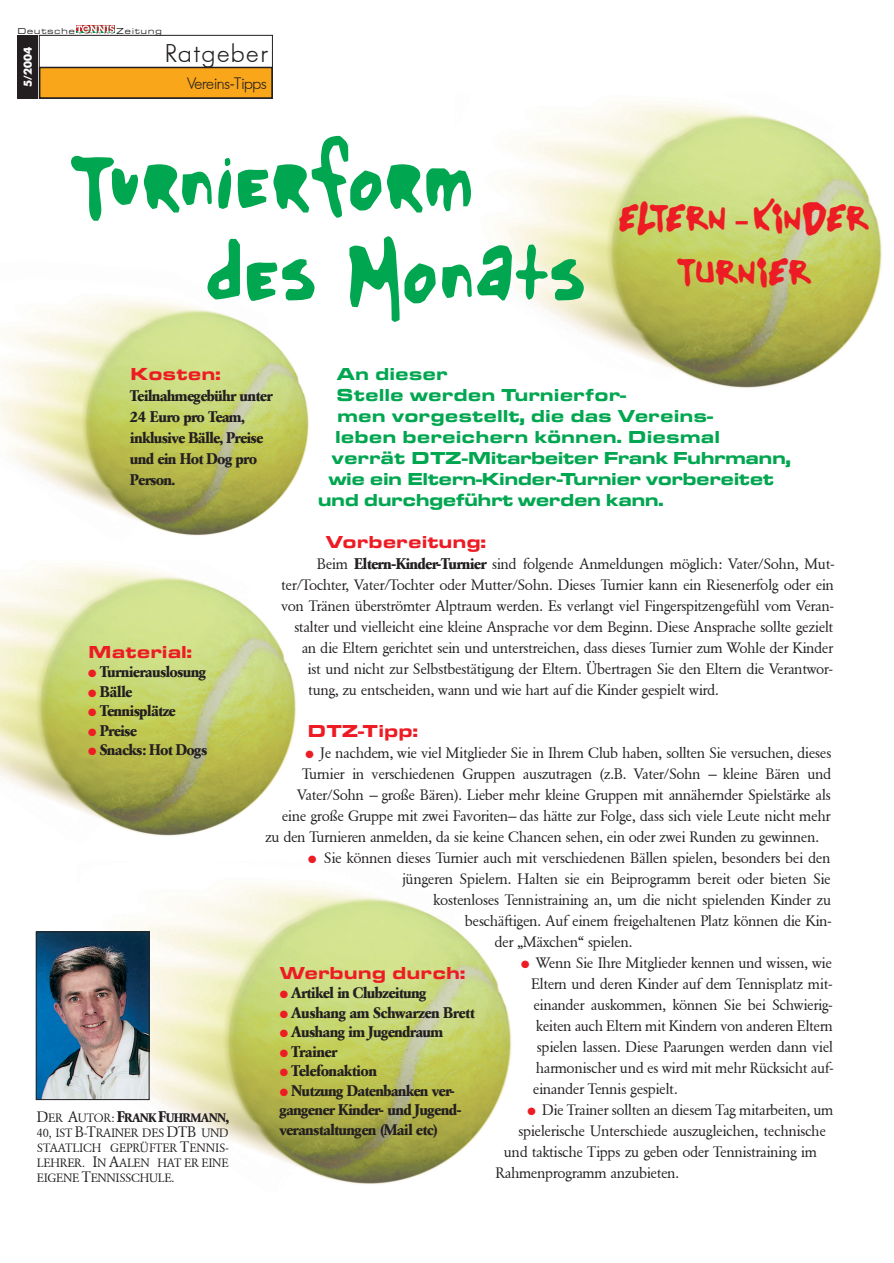
<style>
.page{position:relative;width:894px;height:1263px;background:#fff}
.page>*{position:absolute;margin:0;border:0;box-sizing:border-box;transform-origin:0 0}
.t1{font:90.9px/92.8px "Glue";letter-spacing:.025em;color:#00a650}
.t2{font:39px/54px "Glue";letter-spacing:.02em;color:#ed1c24;text-align:center}
.t3{font:25.5px "Fut Lig";letter-spacing:.095em;color:#231f20}
.t4{font:18px "Microgramma EF Bold Extend";letter-spacing:-.03em;color:#00a650}
.t5{font:18px "Microgramma EF Bold Extend";color:#00a650}
.t6{font:18px "Microgramma EF Bold Extend";color:#ed1c24}
.t7{font:16.5px "Fut Lig";color:#231f20}
.t8{font:15px "Gab Reg";letter-spacing:-.01em;color:#231f20}
.t9{font:15px/21px "Gab Bol";letter-spacing:-.01em;color:#231f20}
.t10{font:12px/15px "Gab Reg";color:#231f20;text-align:justify}
.t11{font:12px "Gab Bol";letter-spacing:-.01em;color:#231f20}
.t12{font:11.4px "Fut Bol";color:#fff}
.t13{font:9px "Microgramma EF Medium Extend";letter-spacing:.125em;color:#231f20}
.s1{font-family:"Hel Reg"}
.s2{font-family:"Gab Bol"}
.s3{color:#ed1c24}
.s4{font-family:"Gab Reg";font-size:15px}
.s5{font-family:"Gab Reg"}
.s6{font-size:15px}
</style>
<div class="page">
<div style="left:39px;top:35px;width:234px;height:64px;border:1px solid #231f20"></div>
<div style="left:40px;top:67px;width:232px;height:31px;background:#faa61a"></div>
<div style="left:39px;top:67px;width:234px;height:32px;border:2px solid #231f20"></div>
<div style="left:18px;top:35px;width:20px;height:64px;background:#231f20"></div>
<svg style="left:76px;top:25px;width:39px;height:9px"></svg>
<img style="left:500px;top:102px;width:382px;height:286px">
<img style="left:0;top:300px;width:309px;height:236px">
<img style="left:0;top:565px;width:296px;height:271px">
<img style="left:78px;top:886px;width:427px;height:298px">
<img style="left:38px;top:934px;width:110px;height:164px">
<div style="left:36px;top:932px;width:114px;height:168px;border:1px solid #231f20"></div>
<svg style="left:484px;top:1002px;width:28px;height:160px"></svg>
<p class="t13" style="left:18px;top:28px;width:59px">Deutsche</p>
<p class="t13" style="left:117px;top:28px;width:47px">Zeitung</p>
<p class="t12" style="left:21px;top:87px;width:42px;rotate:-90deg">5/2004</p>
<h3 class="t3" style="left:165px;top:37px;width:104px">Ratgeber</h3>
<p class="t7" style="left:188px;top:74px;width:81px">Vereins-Tipps</p>
<h1 class="t1" style="left:207px;top:148px;width:381px;text-indent:-135px">Turnierform des Monats</h1>
<h2 class="t2" style="left:620px;top:195px;width:251px">ELTERN <span class="s1">-</span> KINDER<br>TURNIER</h2>
<p class="t6" style="left:130px;top:368px;width:92px">Kosten:</p>
<p class="t9" style="left:130px;top:385px;width:144px">Teilnahmegebühr unter<br>24 Euro pro Team, inklusive Bälle, Preise und ein Hot Dog pro<br>Person.</p>
<p class="t5" style="left:337px;top:368px;width:112px">An dieser</p>
<p class="t5" style="left:337px;top:389px;width:291px">Stelle werden Turnierfor-</p>
<p class="t5" style="left:337px;top:410px;width:377px">men vorgestellt, die das Vereins-</p>
<p class="t5" style="left:335px;top:431px;width:386px">leben bereichern können. Diesmal</p>
<p class="t4" style="left:332px;top:452px;width:461px">verrät DTZ-Mitarbeiter Frank Fuhrmann,</p>
<p class="t4" style="left:328px;top:473px;width:447px">wie ein Eltern-Kinder-Turnier vorbereitet</p>
<p class="t4" style="left:318px;top:494px;width:347px">und durchgeführt werden kann.</p>
<p class="t6" style="left:326px;top:536px;width:161px">Vorbereitung:</p>
<p class="t8" style="left:317px;top:555px;width:519px">Beim <span class="s2">Eltern-Kinder-Turnier</span> sind folgende Anmeldungen möglich: Vater/Sohn, Mut-</p>
<p class="t8" style="left:281px;top:576px;width:554px">ter/Tochter, Vater/Tochter oder Mutter/Sohn. Dieses Turnier kann ein Riesenerfolg oder ein</p>
<p class="t8" style="left:281px;top:597px;width:554px">von Tränen überströmter Alptraum werden. Es verlangt viel Fingerspitzengefühl vom Veran-</p>
<p class="t8" style="left:294px;top:618px;width:541px">stalter und vielleicht eine kleine Ansprache vor dem Beginn. Diese Ansprache sollte gezielt</p>
<p class="t8" style="left:302px;top:639px;width:533px">an die Eltern gerichtet sein und unterstreichen, dass dieses Turnier zum Wohle der Kinder</p>
<p class="t8" style="left:308px;top:660px;width:527px">ist und nicht zur Selbstbestätigung der Eltern. Übertragen Sie den Eltern die Verantwor-</p>
<p class="t8" style="left:309px;top:681px;width:412px">tung, zu entscheiden, wann und wie hart auf die Kinder gespielt wird.</p>
<p class="t6" style="left:307px;top:725px;width:112px">DTZ-Tipp:</p>
<p class="t8" style="left:305px;top:744px;width:528px"><span class="s3">●</span> Je nachdem, wie viel Mitglieder Sie in Ihrem Club haben, sollten Sie versuchen, dieses</p>
<p class="t8" style="left:302px;top:765px;width:530px">Turnier in verschiedenen Gruppen auszutragen (z.B. Vater/Sohn – kleine Bären und</p>
<p class="t8" style="left:298px;top:786px;width:535px">Vater/Sohn – große Bären). Lieber mehr kleine Gruppen mit annähernder Spielstärke als</p>
<p class="t8" style="left:282px;top:807px;width:550px">eine große Gruppe mit zwei Favoriten– das hätte zur Folge, dass sich viele Leute nicht mehr</p>
<p class="t8" style="left:265px;top:828px;width:555px">zu den Turnieren anmelden, da sie keine Chancen sehen, ein oder zwei Runden zu gewinnen.</p>
<p class="t8" style="left:308px;top:849px;width:524px"><span class="s3">●</span> Sie können dieses Turnier auch mit verschiedenen Bällen spielen, besonders bei den</p>
<p class="t8" style="left:403px;top:870px;width:430px">jüngeren Spielern. Halten sie ein Beiprogramm bereit oder bieten Sie</p>
<p class="t8" style="left:434px;top:891px;width:399px">kostenloses Tennistraining an, um die nicht spielenden Kinder zu</p>
<p class="t8" style="left:465px;top:912px;width:368px">beschäftigen. Auf einem freigehaltenen Platz können die Kin-</p>
<p class="t8" style="left:495px;top:933px;width:139px">der „Mäxchen“ spielen.</p>
<p class="t8" style="left:521px;top:954px;width:313px"><span class="s3">●</span> Wenn Sie Ihre Mitglieder kennen und wissen, wie</p>
<p class="t8" style="left:531px;top:975px;width:302px">Eltern und deren Kinder auf dem Tennisplatz mit-</p>
<p class="t8" style="left:534px;top:996px;width:300px">einander auskommen, können Sie bei Schwierig-</p>
<p class="t8" style="left:536px;top:1017px;width:298px">keiten auch Eltern mit Kindern von anderen Eltern</p>
<p class="t8" style="left:537px;top:1038px;width:298px">spielen lassen. Diese Paarungen werden dann viel</p>
<p class="t8" style="left:536px;top:1059px;width:299px">harmonischer und es wird mit mehr Rücksicht auf-</p>
<p class="t8" style="left:533px;top:1080px;width:146px">einander Tennis gespielt.</p>
<p class="t8" style="left:528px;top:1101px;width:307px"><span class="s3">●</span> Die Trainer sollten an diesem Tag mitarbeiten, um</p>
<p class="t8" style="left:518px;top:1122px;width:309px">spielerische Unterschiede auszugleichen, technische</p>
<p class="t8" style="left:504px;top:1143px;width:314px">und taktische Tipps zu geben oder Tennistraining im</p>
<p class="t8" style="left:496px;top:1164px;width:185px">Rahmenprogramm anzubieten.</p>
<p class="t6" style="left:88px;top:646px;width:105px">Material:</p>
<p class="t9" style="left:88px;top:662px;width:119px"><span class="s3">●</span> Turnierauslosung</p>
<p class="t9" style="left:88px;top:681px;width:45px"><span class="s3">●</span> Bälle</p>
<p class="t9" style="left:88px;top:701px;width:89px"><span class="s3">●</span> Tennisplätze</p>
<p class="t9" style="left:88px;top:720px;width:50px"><span class="s3">●</span> Preise</p>
<p class="t9" style="left:88px;top:740px;width:120px"><span class="s3">●</span> Snacks: Hot Dogs</p>
<p class="t6" style="left:280px;top:967px;width:187px">Werbung durch:</p>
<p class="t9" style="left:280px;top:983px;width:148px"><span class="s3">●</span> Artikel in Clubzeitung</p>
<p class="t9" style="left:280px;top:1002px;width:196px"><span class="s3">●</span> Aushang am Schwarzen Brett</p>
<p class="t9" style="left:280px;top:1022px;width:165px"><span class="s3">●</span> Aushang im Jugendraum</p>
<p class="t9" style="left:280px;top:1041px;width:59px"><span class="s3">●</span> Trainer</p>
<p class="t9" style="left:280px;top:1061px;width:99px"><span class="s3">●</span> Telefonaktion</p>
<p class="t9" style="left:280px;top:1081px;width:183px;line-height:19.5px"><span class="s3">●</span> Nutzung Datenbanken ver&shy;gangener Kinder- und Jugend&shy;veranstaltungen (Mail etc)</p>
<p class="t11" style="left:37px;top:1111px;width:193px"><span class="s4">D</span><span class="s5">ER</span> <span class="s4">A</span><span class="s5">UTOR:</span> <span class="s6">F</span>RANK <span class="s6">F</span>UHRMANN<span class="s6">,</span></p>
<p class="t10" style="left:37px;top:1125px;width:193px">40, IST <span class="s6">B</span>-<span class="s6">T</span>RAINER DES <span class="s6">DTB</span> UND STAATLICH GEPRÜFTER <span class="s6">T</span>ENNIS-LEHRER. <span class="s6">I</span>N <span class="s6">A</span>ALEN HAT ER EINE EIGENE <span class="s6">T</span>ENNISSCHULE.</p>
</div>
